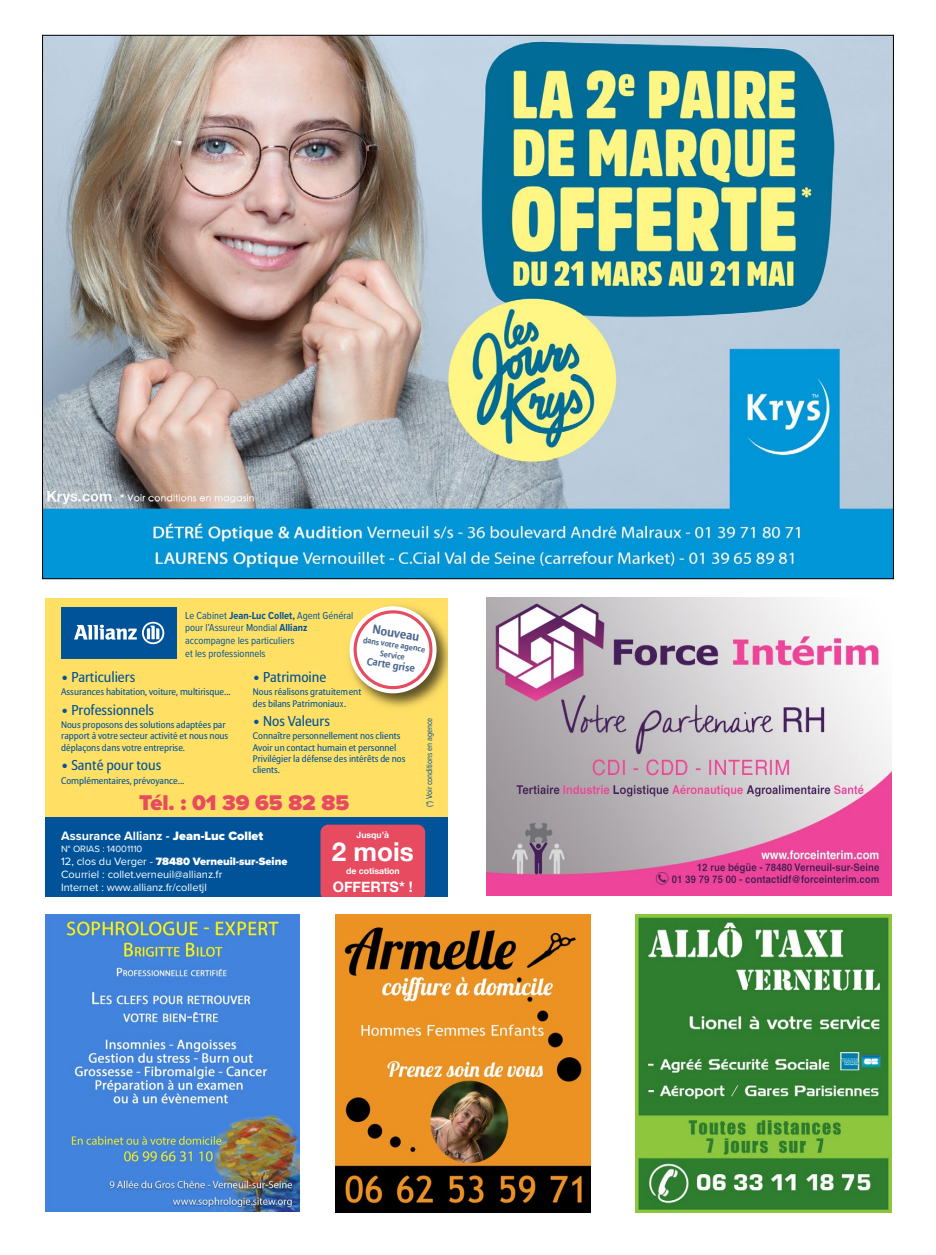
<style>
.page{position:relative;width:936px;height:1255px;background:#fff}
.page>*{position:absolute;margin:0;border:0;box-sizing:border-box;transform-origin:0 0}
.t1{font:700 26.1px "Helvetica Neue";color:#fff}
.t2{font:900 22.05px "Proxima Nova";color:#e64b60}
.t3{font:700 14.4px "Helvetica Neue";color:#fff}
.t4{font:14.1px "Allianz Sans";color:#005399}
.t5{font:700 12.6px "Proxima Nova";color:#fff}
.t6{font:700 12.45px "Allianz Sans";color:#4a678b}
.t7{font:10.95px/13.2px "Proxima Nova";color:#fff}
.t8{font:10.5px/12.6px "Proxima Nova Cond";color:#005399}
.t9{font:700 10.5px "Allianz Sans";color:#4a678b}
.t10{font:9.45px/11.4px "Allianz Sans";color:#005399}
.t11{font:9.45px "Proxima Nova";color:#fff}
.t12{font:8.7px "Proxima Nova Cond";letter-spacing:-.01em;color:#005399}
.t13{font:700 8.7px "Helvetica Neue";color:#fff}
.t14{font:700 8.1px "Allianz Sans";color:#4a678b}
.s1{font-weight:700}
.s2{font-weight:900}
</style>
<div class="page">
<div style="left:45px;top:598px;width:402px;height:225px;background:#ffe065"></div>
<div style="left:45px;top:816px;width:402px;height:80px;background:#005399"></div>
<div style="left:61px;top:607px;width:116px;height:51px;background:#005399"></div>
<svg style="left:74px;top:621px;width:90px;height:23px"></svg>
<div style="left:320px;top:824px;width:105px;height:72px;background:#e64b60"></div>
<img style="left:349px;top:606px;width:98px;height:102px">
<svg style="left:349px;top:606px;width:87px;height:87px"></svg>
<svg style="left:353px;top:610px;width:79px;height:79px;background:#f6e1d8"></svg>
<img style="left:487px;top:597px;width:404px;height:298px">
<img style="left:44px;top:37px;width:847px;height:540px">
<img style="left:335px;top:914px;width:255px;height:297px">
<img style="left:45px;top:914px;width:254px;height:297px">
<img style="left:635px;top:914px;width:256px;height:297px">
<p class="t8" style="left:185px;top:608px;width:170px">Le Cabinet <span class="s1">Jean-Luc Collet,</span> Agent Général pour l’Assureur Mondial <span class="s1">Allianz </span>accompagne les particuliers<br>et les professionnels</p>
<h3 class="t6" style="left:374px;top:621px;width:48px;rotate:9deg">Nouveau</h3>
<p class="t14" style="left:381px;top:648px;width:26px;rotate:9deg">Service</p>
<p class="t9" style="left:368px;top:654px;width:50px;rotate:9deg">Carte grise</p>
<p class="t14" style="left:364px;top:634px;width:64px;rotate:9deg">dansvotre agence</p>
<h3 class="t4" style="left:61px;top:668px;width:76px">• Particuliers</h3>
<p class="t10" style="left:61px;top:686px;width:171px">Assurances habitation, voiture, multirisque...</p>
<h3 class="t4" style="left:61px;top:701px;width:94px">• Professionnels</h3>
<p class="t10" style="left:61px;top:719px;width:169px">Nous proposons des solutions adaptées par rapport à votre secteur activité et nous nous déplaçons dans votre entreprise.</p>
<h3 class="t4" style="left:61px;top:756px;width:102px">• Santé pour tous</h3>
<p class="t10" style="left:61px;top:775px;width:125px">Complémentaires, prévoyance...</p>
<h3 class="t4" style="left:253px;top:668px;width:75px">• Patrimoine</h3>
<p class="t10" style="left:253px;top:686px;width:110px">Nous réalisons gratuitement des bilans Patrimoniaux.</p>
<h3 class="t4" style="left:253px;top:712px;width:78px">• Nos Valeurs</h3>
<p class="t10" style="left:253px;top:730px;width:154px">Connaître personnellement nos clients<br>Avoir un contact humain et personnel<br>Privilégier la défense des intérêts de nos clients.</p>
<p class="t12" style="left:423px;top:807px;width:91px;rotate:-90deg">(*) Voir conditions en agence</p>
<h2 class="t2" style="left:139px;top:785px;width:211px">Tél. : 01 39 65 82 85</h2>
<h3 class="t5" style="left:61px;top:826px;width:203px">Assurance Allianz - <span class="s2">Jean-Luc Collet</span></h3>
<p class="t11" style="left:61px;top:842px;width:83px">N° ORIAS : 14001110</p>
<p class="t7" style="left:61px;top:854px;width:228px">12, clos du Verger - <span class="s2">78480 Verneuil-sur-Seine<br></span>Courriel : collet.verneuil@allianz.fr<br>Internet : www.allianz.fr/colletjl</p>
<p class="t13" style="left:356px;top:828px;width:34px">Jusqu’à</p>
<h1 class="t1" style="left:332px;top:831px;width:83px">2 mois</h1>
<p class="t13" style="left:346px;top:864px;width:55px">de cotisation</p>
<h3 class="t3" style="left:333px;top:875px;width:82px">OFFERTS* !</h3>
</div>
